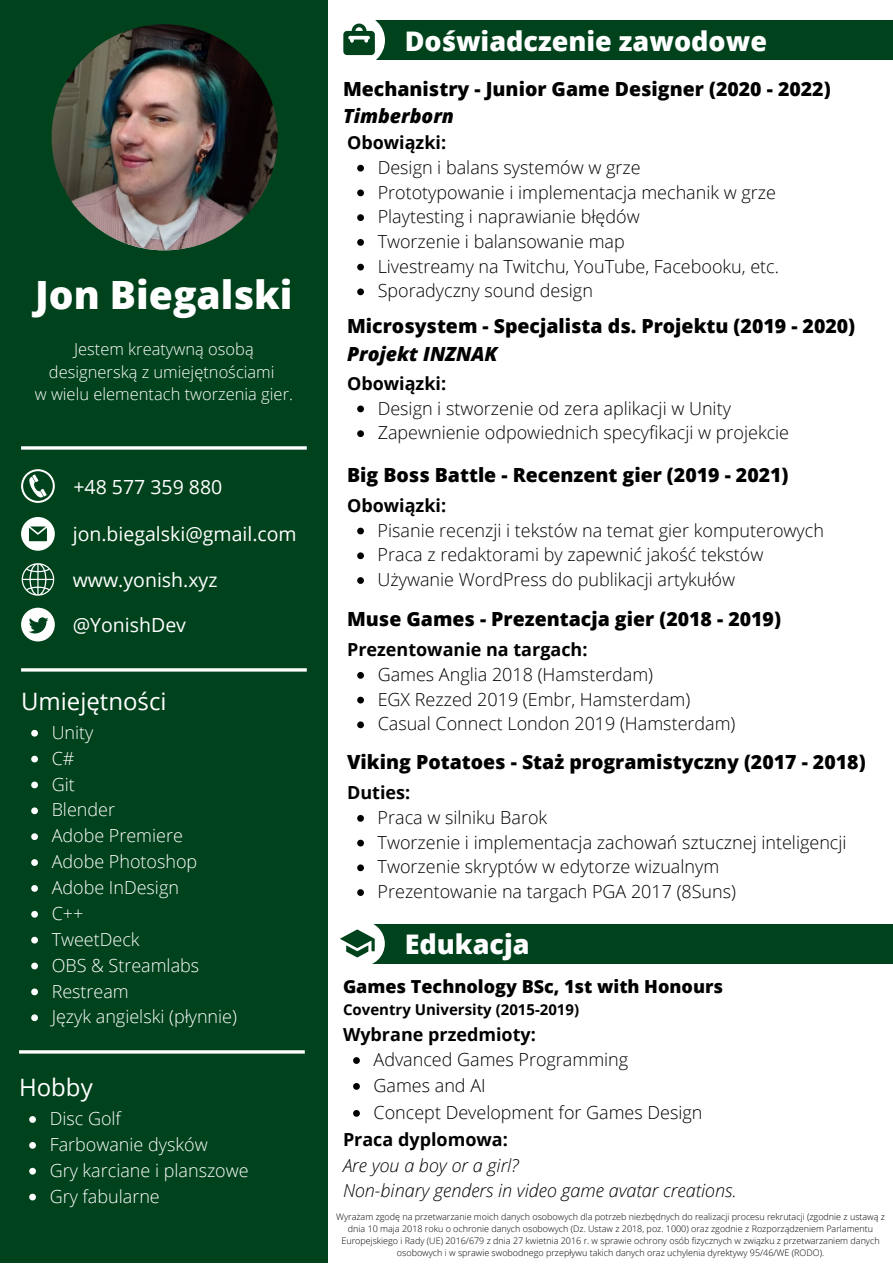
<style>
.page{position:relative;width:893px;height:1264px;background:#fff}
.page>*{position:absolute;margin:0;border:0;box-sizing:border-box;transform-origin:0 0}
.t1{font:800 39px "Open Sans";color:#fff}
.t2{font:800 27px "Open Sans";color:#fff}
.t3{font:24px "Open Sans";color:#fff}
.t4{font:800 19.5px "Open Sans";color:#000}
.t5{font:19.5px "Open Sans";color:#fff}
.t6{font:italic 800 19.5px "Open Sans";color:#000}
.t7{font:300 18px/24.8px "Open Sans";color:#000}
.t8{font:300 18px/25.8px "Open Sans";color:#fff}
.t9{font:700 18px "Open Sans";color:#000}
.t10{font:italic 300 18px/24.8px "Open Sans";color:#000}
.t11{font:800 18px "Open Sans";color:#000}
.t12{font:300 16.5px/22.5px "Open Sans";color:#fff;text-align:center}
.t13{font:700 15px "Open Sans";color:#000}
.t14{font:300 9px/12px "Open Sans";color:#000;text-align:center}
</style>
<div class="page">
<div style="left:0;top:0;width:327px;height:1262px;background:#00421c"></div>
<hr style="left:21px;top:446px;width:286px;height:3px;background:#fff">
<hr style="left:21px;top:668px;width:286px;height:3px;background:#fff">
<hr style="left:19px;top:1050px;width:286px;height:3px;background:#fff">
<div style="left:343px;top:20px;width:549px;height:40px;background:#00421c"></div>
<svg style="left:343px;top:20px;width:42px;height:40px"></svg>
<svg style="left:21px;top:469px;width:34px;height:34px"></svg>
<svg style="left:21px;top:517px;width:34px;height:33px"></svg>
<svg style="left:21px;top:563px;width:34px;height:33px"></svg>
<svg style="left:21px;top:607px;width:34px;height:34px"></svg>
<div style="left:359px;top:923px;width:533px;height:40px;background:#00421c"></div>
<div style="left:340px;top:921px;width:45px;height:45px;background:#fff;border-radius:50%"></div>
<svg style="left:340px;top:929px;width:34px;height:28px"></svg>
<svg style="left:357px;top:672px;width:7px;height:6px"></svg>
<svg style="left:357px;top:696px;width:7px;height:7px"></svg>
<svg style="left:357px;top:721px;width:7px;height:7px"></svg>
<svg style="left:31px;top:729px;width:7px;height:7px"></svg>
<svg style="left:31px;top:755px;width:7px;height:7px"></svg>
<svg style="left:31px;top:781px;width:7px;height:7px"></svg>
<svg style="left:31px;top:807px;width:7px;height:7px"></svg>
<svg style="left:31px;top:833px;width:7px;height:7px"></svg>
<svg style="left:31px;top:859px;width:7px;height:7px"></svg>
<svg style="left:31px;top:885px;width:7px;height:6px"></svg>
<svg style="left:31px;top:910px;width:7px;height:7px"></svg>
<svg style="left:31px;top:936px;width:7px;height:7px"></svg>
<svg style="left:31px;top:962px;width:7px;height:7px"></svg>
<svg style="left:31px;top:988px;width:7px;height:7px"></svg>
<svg style="left:31px;top:1014px;width:7px;height:7px"></svg>
<svg style="left:29px;top:1116px;width:7px;height:6px"></svg>
<svg style="left:29px;top:1142px;width:7px;height:6px"></svg>
<svg style="left:29px;top:1167px;width:7px;height:7px"></svg>
<svg style="left:29px;top:1193px;width:7px;height:7px"></svg>
<svg style="left:357px;top:165px;width:7px;height:6px"></svg>
<svg style="left:357px;top:189px;width:7px;height:7px"></svg>
<svg style="left:357px;top:214px;width:7px;height:7px"></svg>
<svg style="left:357px;top:239px;width:7px;height:7px"></svg>
<svg style="left:357px;top:264px;width:7px;height:6px"></svg>
<svg style="left:357px;top:288px;width:7px;height:7px"></svg>
<svg style="left:357px;top:405px;width:7px;height:7px"></svg>
<svg style="left:357px;top:430px;width:7px;height:7px"></svg>
<svg style="left:357px;top:815px;width:7px;height:6px"></svg>
<svg style="left:357px;top:839px;width:7px;height:7px"></svg>
<svg style="left:357px;top:864px;width:7px;height:7px"></svg>
<svg style="left:357px;top:889px;width:7px;height:7px"></svg>
<svg style="left:353px;top:1057px;width:7px;height:6px"></svg>
<svg style="left:353px;top:1083px;width:7px;height:6px"></svg>
<svg style="left:353px;top:1110px;width:7px;height:6px"></svg>
<svg style="left:357px;top:527px;width:7px;height:7px"></svg>
<svg style="left:357px;top:552px;width:7px;height:7px"></svg>
<svg style="left:357px;top:577px;width:7px;height:7px"></svg>
<img style="left:52px;top:24px;width:226px;height:226px;border-radius:50%">
<h1 class="t1" style="left:35px;top:267px;width:259px">Jon Biegalski</h1>
<p class="t12" style="left:35px;top:337px;width:260px">Jestem kreatywną osobą designerską z umiejętnościami<br>w wielu elementach tworzenia gier.</p>
<h2 class="t2" style="left:404px;top:22px;width:364px">Doświadczenie zawodowe</h2>
<p class="t4" style="left:343px;top:75px;width:489px">Mechanistry - Junior Game Designer (2020 - 2022)</p>
<p class="t6" style="left:343px;top:102px;width:112px">Timberborn</p>
<p class="t7" style="left:377px;top:154px;width:403px">Design i balans systemów w grze<br>Prototypowanie i implementacja mechanik w grze Playtesting i naprawianie błędów<br>Tworzenie i balansowanie map<br>Livestreamy na Twitchu, YouTube, Facebooku, etc.<br>Sporadyczny sound design</p>
<p class="t9" style="left:347px;top:130px;width:101px">Obowiązki:</p>
<p class="t4" style="left:347px;top:312px;width:509px">Microsystem - Specjalista ds. Projektu (2019 - 2020)</p>
<p class="t6" style="left:347px;top:340px;width:152px">Projekt INZNAK</p>
<p class="t7" style="left:377px;top:395px;width:413px">Design i stworzenie od zera aplikacji w Unity<br>Zapewnienie odpowiednich specyfikacji w projekcie</p>
<p class="t9" style="left:347px;top:370px;width:101px">Obowiązki:</p>
<p class="t4" style="left:347px;top:461px;width:443px">Big Boss Battle - Recenzent gier (2019 - 2021)</p>
<p class="t7" style="left:377px;top:517px;width:448px">Pisanie recenzji i tekstów na temat gier komputerowych<br>Praca z redaktorami by zapewnić jakość tekstów<br>Używanie WordPress do publikacji artykułów</p>
<p class="t5" style="left:73px;top:473px;width:150px">+48 577 359 880</p>
<p class="t5" style="left:73px;top:520px;width:225px">jon.biegalski@gmail.com</p>
<p class="t5" style="left:73px;top:566px;width:146px">www.yonish.xyz</p>
<p class="t5" style="left:73px;top:611px;width:115px">@YonishDev</p>
<p class="t4" style="left:347px;top:605px;width:435px">Muse Games - Prezentacja gier (2018 - 2019)</p>
<p class="t7" style="left:377px;top:661px;width:359px">Games Anglia 2018 (Hamsterdam)<br>EGX Rezzed 2019 (Embr, Hamsterdam)<br>Casual Connect London 2019 (Hamsterdam)</p>
<p class="t9" style="left:347px;top:492px;width:101px">Obowiązki:</p>
<p class="t9" style="left:347px;top:637px;width:242px">Prezentowanie na targach:</p>
<h3 class="t3" style="left:21px;top:684px;width:147px">Umiejętności</h3>
<p class="t8" style="left:52px;top:719px;width:187px">Unity<br>C#<br>Git<br>Blender<br>Adobe Premiere<br>Adobe Photoshop<br>Adobe InDesign<br>C++<br>TweetDeck<br>OBS &amp; Streamlabs<br>Restream<br>Język angielski (płynnie)</p>
<p class="t4" style="left:347px;top:748px;width:520px">Viking Potatoes - Staż programistyczny (2017 - 2018)</p>
<p class="t9" style="left:347px;top:780px;width:65px">Duties:</p>
<p class="t7" style="left:377px;top:804px;width:470px">Praca w silniku Barok<br>Tworzenie i implementacja zachowań sztucznej inteligencji Tworzenie skryptów w edytorze wizualnym<br>Prezentowanie na targach PGA 2017 (8Suns)</p>
<h2 class="t2" style="left:404px;top:925px;width:126px">Edukacja</h2>
<p class="t11" style="left:343px;top:974px;width:381px">Games Technology BSc, 1st with Honours</p>
<p class="t13" style="left:343px;top:998px;width:237px">Coventry University (2015-2019)</p>
<p class="t7" style="left:373px;top:1045px;width:330px;line-height:26.4px">Advanced Games Programming<br>Games and AI<br>Concept Development for Games Design</p>
<p class="t9" style="left:343px;top:1022px;width:194px">Wybrane przedmioty:</p>
<h3 class="t3" style="left:19px;top:1070px;width:75px">Hobby</h3>
<p class="t8" style="left:50px;top:1105px;width:200px">Disc Golf<br>Farbowanie dysków<br>Gry karciane i planszowe<br>Gry fabularne</p>
<p class="t9" style="left:343px;top:1126px;width:166px">Praca dyplomowa:</p>
<p class="t10" style="left:343px;top:1152px;width:395px">Are you a boy or a girl?<br>Non-binary genders in video game avatar creations.</p>
<p class="t14" style="left:336px;top:1210px;width:550px">Wyrażam zgodę na przetwarzanie moich danych osobowych dla potrzeb niezbędnych do realizacji procesu rekrutacji (zgodnie z ustawą z dnia 10 maja 2018 roku o ochronie danych osobowych (Dz. Ustaw z 2018, poz. 1000) oraz zgodnie z Rozporządzeniem Parlamentu Europejskiego i Rady (UE) 2016/679 z dnia 27 kwietnia 2016 r. w sprawie ochrony osób fizycznych w związku z przetwarzaniem danych osobowych i w sprawie swobodnego przepływu takich danych oraz uchylenia dyrektywy 95/46/WE (RODO).</p>
</div>
